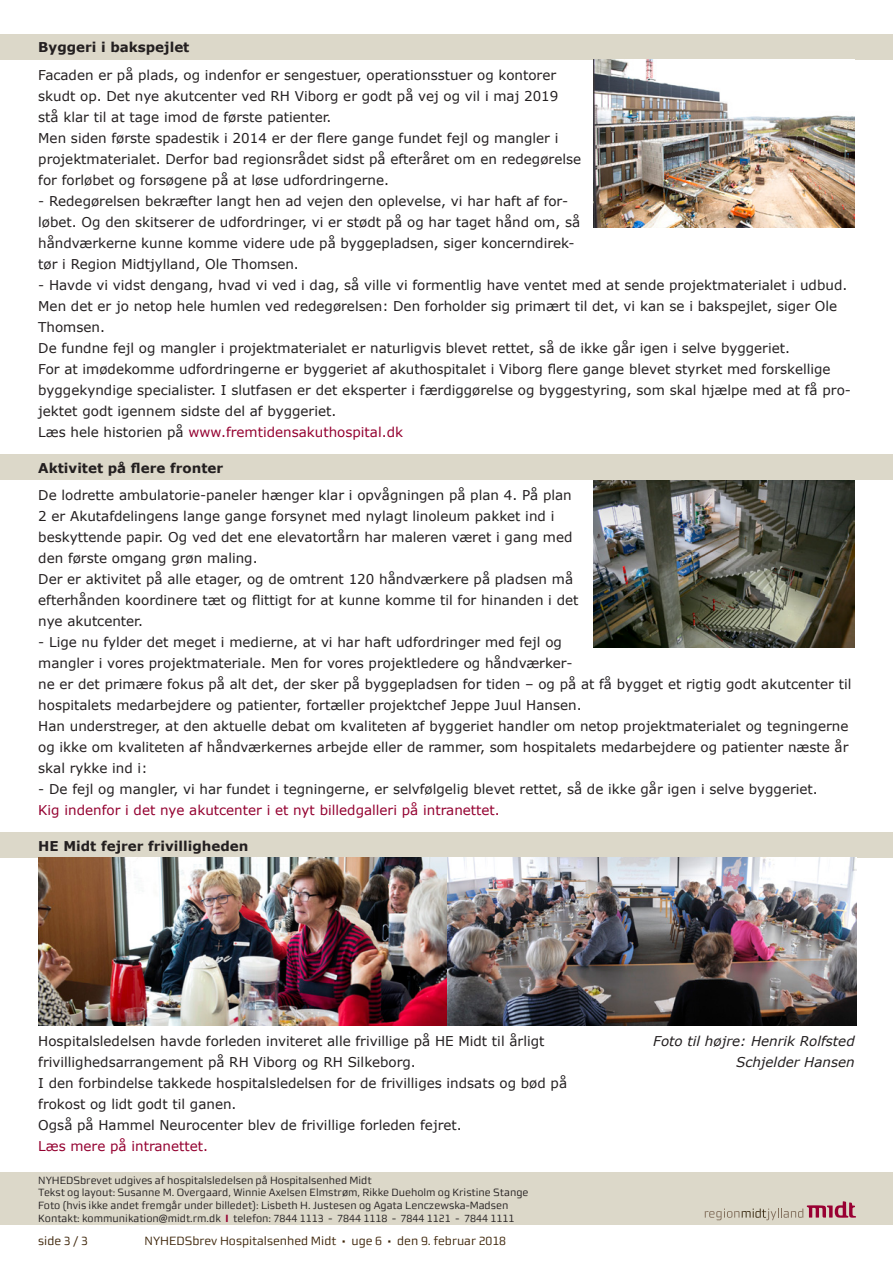
<style>
.page{position:relative;width:893px;height:1263px;background:#fff}
.page>*{position:absolute;margin:0;border:0;box-sizing:border-box;transform-origin:0 0}
.brod{font:13.5px/21px "Verdana";color:#231f20}
.brod-2{font:13.5px "Verdana";color:#940130}
.overskrift{font:700 13.5px "Verdana";color:#231f20}
.billede{font:italic 13.5px "Verdana";color:#231f20}
.t1{font:12px "midtsans";color:#3d2408}
.t2{font:10.5px/12.6px "midtsans";color:#231f20}
.s1{color:#231f20}
.s2{font-weight:700;color:#940130}
</style>
<div class="page">
<div style="left:0;top:1172px;width:893px;height:53px;background:#dcd8c9"></div>
<svg style="left:705px;top:1201px;width:151px;height:19px"></svg>
<div style="left:0;top:455px;width:893px;height:25px;background:#dcd8c9"></div>
<div style="left:0;top:34px;width:893px;height:25px;background:#dcd8c9"></div>
<div style="left:0;top:832px;width:893px;height:26px;background:#dcd8c9"></div>
<img style="left:594px;top:59px;width:261px;height:168px">
<img style="left:594px;top:480px;width:261px;height:167px">
<img style="left:38px;top:858px;width:408px;height:167px">
<img style="left:448px;top:857px;width:408px;height:168px">
<p class="overskrift" style="left:38px;top:38px;width:153px">Byggeri i bakspejlet</p>
<p class="brod" style="left:38px;top:65px;width:522px">Facaden er på plads, og indenfor er sengestuer, operationsstuer og kontorer skudt op. Det nye akutcenter ved RH Viborg er godt på vej og vil i maj 2019 stå klar til at tage imod de første patienter.</p>
<p class="brod" style="left:38px;top:128px;width:544px">Men siden første spadestik i 2014 er der flere gange fundet fejl og mangler i projektmaterialet. Derfor bad regionsrådet sidst på efteråret om en redegørelse for forløbet og forsøgene på at løse udfordringerne.</p>
<p class="brod" style="left:38px;top:191px;width:543px">- Redegørelsen bekræfter langt hen ad vejen den oplevelse, vi har haft af for&shy;løbet. Og den skitserer de udfordringer, vi er stødt på og har taget hånd om, så håndværkerne kunne komme videre ude på byggepladsen, siger koncerndirek&shy;tør i Region Midtjylland, Ole Thomsen.</p>
<p class="brod" style="left:38px;top:275px;width:810px">- Havde vi vidst dengang, hvad vi ved i dag, så ville vi formentlig have ventet med at sende projektmaterialet i udbud.<br>Men det er jo netop hele humlen ved redegørelsen: Den forholder sig primært til det, vi kan se i bakspejlet, siger Ole<br>Thomsen.</p>
<p class="brod" style="left:38px;top:338px;width:753px">De fundne fejl og mangler i projektmaterialet er naturligvis blevet rettet, så de ikke går igen i selve byggeriet.</p>
<p class="brod" style="left:38px;top:359px;width:814px">For at imødekomme udfordringerne er byggeriet af akuthospitalet i Viborg flere gange blevet styrket med forskellige byggekyndige specialister. I slutfasen er det eksperter i færdiggørelse og byggestyring, som skal hjælpe med at få pro&shy;jektet godt igennem sidste del af byggeriet.</p>
<p class="brod-2" style="left:38px;top:423px;width:366px"><span class="s1">Læs hele historien på</span> www.fremtidensakuthospital.dk</p>
<p class="overskrift" style="left:38px;top:459px;width:186px">Aktivitet på flere fronter</p>
<p class="brod" style="left:38px;top:485px;width:536px">De lodrette ambulatorie-paneler hænger klar i opvågningen på plan 4. På plan 2 er Akutafdelingens lange gange forsynet med nylagt linoleum pakket ind i beskyttende papir. Og ved det ene elevatortårn har maleren været i gang med den første omgang grøn maling.</p>
<p class="brod" style="left:38px;top:569px;width:542px">Der er aktivitet på alle etager, og de omtrent 120 håndværkere på pladsen må efterhånden koordinere tæt og flittigt for at kunne komme til for hinanden i det nye akutcenter.</p>
<p class="brod" style="left:38px;top:632px;width:815px">- Lige nu fylder det meget i medierne, at vi har haft udfordringer med fejl og<br>mangler i vores projektmateriale. Men for vores projektledere og håndværker-<br>ne er det primære fokus på alt det, der sker på byggepladsen for tiden – og på at få bygget et rigtig godt akutcenter til hospitalets medarbejdere og patienter, fortæller projektchef Jeppe Juul Hansen.</p>
<p class="brod" style="left:38px;top:716px;width:812px;text-align:justify">Han understreger, at den aktuelle debat om kvaliteten af byggeriet handler om netop projektmaterialet og tegningerne og ikke om kvaliteten af håndværkernes arbejde eller de rammer, som hospitalets medarbejdere og patienter næste år skal rykke ind i:</p>
<p class="brod" style="left:38px;top:779px;width:781px">- De fejl og mangler, vi har fundet i tegningerne, er selvfølgelig blevet rettet, så de ikke går igen i selve byggeriet.</p>
<p class="brod-2" style="left:38px;top:801px;width:463px">Kig indenfor i det nye akutcenter i et nyt billedgalleri på intranettet.</p>
<p class="overskrift" style="left:38px;top:836px;width:212px">HE Midt fejrer frivilligheden</p>
<p class="brod" style="left:38px;top:1031px;width:508px">Hospitalsledelsen havde forleden inviteret alle frivillige på HE Midt til årligt</p>
<p class="brod" style="left:38px;top:1052px;width:379px">frivillighedsarrangement på RH Viborg og RH Silkeborg.</p>
<p class="brod" style="left:38px;top:1073px;width:530px">I den forbindelse takkede hospitalsledelsen for de frivilliges indsats og bød på frokost og lidt godt til ganen.</p>
<p class="brod" style="left:38px;top:1115px;width:425px">Også på Hammel Neurocenter blev de frivillige forleden fejret.</p>
<p class="brod-2" style="left:38px;top:1137px;width:171px">Læs mere på intranettet.</p>
<p class="t2" style="left:38px;top:1174px;width:492px">NYHEDSbrevet udgives af hospitalsledelsen på Hospitalsenhed Midt<br>Tekst og layout: Susanne M. Overgaard, Winnie Axelsen Elmstrøm, Rikke Dueholm og Kristine Stange Foto (hvis ikke andet fremgår under billedet): Lisbeth H. Justesen og Agata Lenczewska-Madsen Kontakt: kommunikation@midt.rm.dk <span class="s2">I</span> telefon: 7844 1113 - 7844 1118 - 7844 1121 - 7844 1111</p>
<p class="t1" style="left:38px;top:1234px;width:51px">side 3 / 3</p>
<p class="t1" style="left:145px;top:1234px;width:363px">NYHEDSbrev Hospitalsenhed Midt • uge 6 • den 9. februar 2018</p>
<p class="billede" style="left:653px;top:1032px;width:203px">Foto til højre: Henrik Rolfsted</p>
<p class="billede" style="left:736px;top:1053px;width:120px">Schjelder Hansen</p>
</div>
